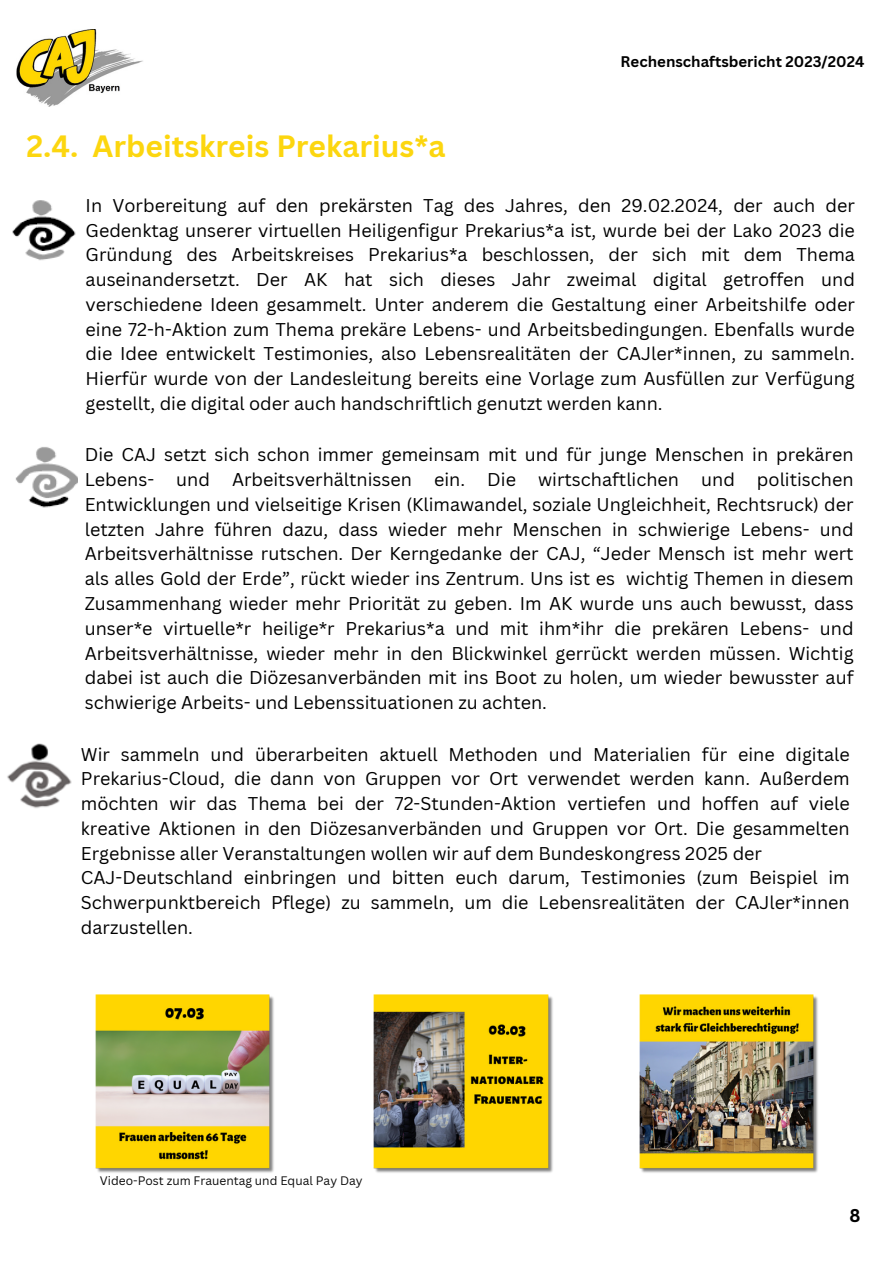
<style>
.page{position:relative;width:893px;height:1264px;background:#fff}
.page>*{position:absolute;margin:0;border:0;box-sizing:border-box;transform-origin:0 0}
.t1{font:700 30px "Canva Sans";color:#fcd60f}
.t2{font:18px/24.8px "Canva Sans";color:#000;text-align:justify}
.t3{font:700 18px "Canva Sans";color:#000}
.t4{font:700 15px "Canva Sans";color:#000}
.t5{font:12px "Canva Sans";color:#0b0b0b}
</style>
<div class="page">
<img style="left:16px;top:29px;width:127px;height:78px">
<img style="left:7px;top:743px;width:65px;height:65px">
<img style="left:95px;top:994px;width:179px;height:179px">
<img style="left:374px;top:994px;width:179px;height:179px">
<img style="left:639px;top:994px;width:179px;height:179px">
<img style="left:15px;top:447px;width:62px;height:61px">
<img style="left:12px;top:200px;width:64px;height:61px">
<p class="t1" style="left:26px;top:125px;width:420px">2.4. Arbeitskreis Prekarius*a</p>
<p class="t4" style="left:620px;top:51px;width:245px">Rechenschaftsbericht 2023/2024</p>
<p class="t2" style="left:86px;top:192px;width:770px">In Vorbereitung auf den prekärsten Tag des Jahres, den 29.02.2024, der auch der Gedenktag unserer virtuellen Heiligenfigur Prekarius*a ist, wurde bei der Lako 2023 die Gründung des Arbeitskreises Prekarius*a beschlossen, der sich mit dem Thema auseinandersetzt. Der AK hat sich dieses Jahr zweimal digital getroffen und verschiedene Ideen gesammelt. Unter anderem die Gestaltung einer Arbeitshilfe oder eine 72-h-Aktion zum Thema prekäre Lebens- und Arbeitsbedingungen. Ebenfalls wurde die Idee entwickelt Testimonies, also Lebensrealitäten der CAJler*innen, zu sammeln.<br>Hierfür wurde von der Landesleitung bereits eine Vorlage zum Ausfüllen zur Verfügung gestellt, die digital oder auch handschriftlich genutzt werden kann.</p>
<h2 class="t2" style="left:85px;top:442px;width:770px">Die CAJ setzt sich schon immer gemeinsam mit und für junge Menschen in prekären Lebens- und Arbeitsverhältnissen ein. Die wirtschaftlichen und politischen Entwicklungen und vielseitige Krisen (Klimawandel, soziale Ungleichheit, Rechtsruck) der letzten Jahre führen dazu, dass wieder mehr Menschen in schwierige Lebens- und Arbeitsverhältnisse rutschen. Der Kerngedanke der CAJ, “Jeder Mensch ist mehr wert als alles Gold der Erde”, rückt wieder ins Zentrum. Uns ist es wichtig Themen in diesem Zusammenhang wieder mehr Priorität zu geben. Im AK wurde uns auch bewusst, dass unser*e virtuelle*r heilige*r Prekarius*a und mit ihm*ihr die prekären Lebens- und Arbeitsverhältnisse, wieder mehr in den Blickwinkel gerrückt werden müssen. Wichtig dabei ist auch die Diözesanverbänden mit ins Boot zu holen, um wieder bewusster auf schwierige Arbeits- und Lebenssituationen zu achten.</h2>
<h2 class="t2" style="left:81px;top:741px;width:770px;text-align:left">Wir sammeln und überarbeiten aktuell Methoden und Materialien für eine digitale Prekarius-Cloud, die dann von Gruppen vor Ort verwendet werden kann. Außerdem möchten wir das Thema bei der 72-Stunden-Aktion vertiefen und hoffen auf viele kreative Aktionen in den Diözesanverbänden und Gruppen vor Ort. Die gesammelten Ergebnisse aller Veranstaltungen wollen wir auf dem Bundeskongress 2025 der CAJ-Deutschland einbringen und bitten euch darum, Testimonies (zum Beispiel im Schwerpunktbereich Pflege) zu sammeln, um die Lebensrealitäten der CAJler*innen darzustellen.</h2>
<p class="t5" style="left:100px;top:1172px;width:264px">Video-Post zum Frauentag und Equal Pay Day</p>
<p class="t3" style="left:849px;top:1203px;width:13px">8</p>
</div>
